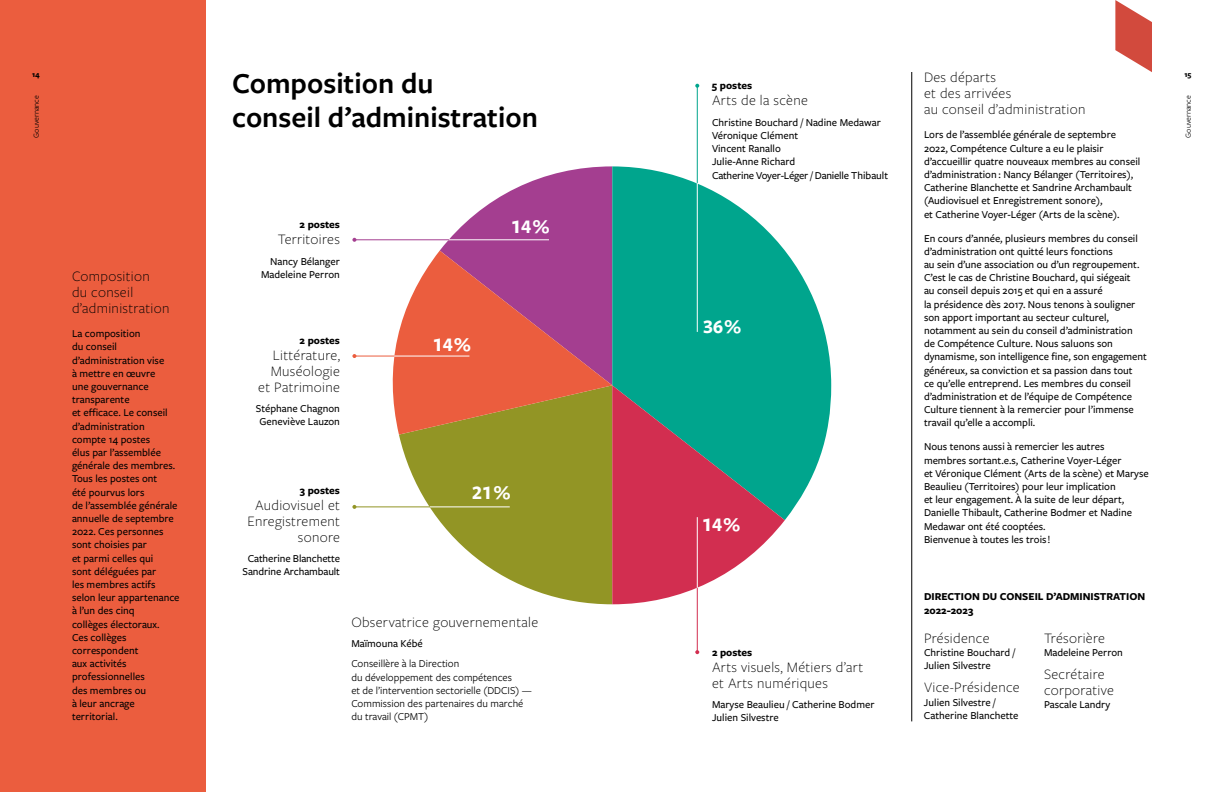
<style>
.page{position:relative;width:1224px;height:792px;background:#fff}
.page>*{position:absolute;margin:0;border:0;box-sizing:border-box;transform-origin:0 0}
.t1{font:600 30px/34px "Freight Sans Pro";color:#000}
.t2{font:700 20px "Freight Sans Pro";color:#fff}
.t3{font:300 15px/16px "Freight Sans Pro";letter-spacing:.02em;color:#000}
.t4{font:500 11px/13.2px "Freight Sans Pro";color:#000}
.t5{font:11px/13.2px "Freight Sans Pro";color:#000}
.t6{font:700 11px/13.2px "Freight Sans Pro";color:#000}
.t7{font:8px "Freight Sans Pro";color:#000}
.t8{font:700 8px "Freight Sans Pro";color:#000}
</style>
<div class="page">
<div style="left:0;top:0;width:206px;height:792px;background:#eb5d3e"></div>
<svg style="left:785px;top:251px;width:46px;height:269px;fill:#00a58d"></svg>
<svg style="left:399px;top:435px;width:41px;height:87px;fill:#929525"></svg>
<svg style="left:440px;top:166px;width:345px;height:438px;background:#78907d"></svg>
<svg style="left:383px;top:251px;width:229px;height:184px;background:#ce6a63"></svg>
<hr style="left:354px;top:506px;width:177px;height:1px;background:#929525">
<svg style="left:352px;top:505px;width:4px;height:4px"></svg>
<hr style="left:354px;top:356px;width:127px;height:1px;background:#eb5d3e">
<svg style="left:352px;top:354px;width:4px;height:4px"></svg>
<hr style="left:430px;top:506px;width:80px;height:1px;background:#fff">
<hr style="left:394px;top:356px;width:75px;height:1px;background:#fff">
<hr style="left:448px;top:239px;width:101px;height:1px;background:#fff">
<hr style="left:912px;top:72px;width:1px;height:649px;background:#000">
<hr style="left:354px;top:239px;width:95px;height:1px;background:#a43e90">
<svg style="left:352px;top:238px;width:4px;height:4px"></svg>
<hr style="left:697px;top:86px;width:1px;height:161px;background:#00a58d">
<svg style="left:695px;top:84px;width:4px;height:4px"></svg>
<hr style="left:697px;top:537px;width:1px;height:115px;background:#d22e50">
<svg style="left:695px;top:650px;width:4px;height:4px"></svg>
<hr style="left:697px;top:183px;width:1px;height:149px;background:#fff">
<hr style="left:697px;top:517px;width:1px;height:71px;background:#fff">
<svg style="left:1115px;top:0;width:37px;height:72px"></svg>
<h3 class="t3" style="left:924px;top:69px;width:163px">Des départs<br>et des arrivées<br>au conseil d’administration</h3>
<p class="t4" style="left:924px;top:128px;width:218px">Lors de l’assemblée générale de septembre 2022, Compétence Culture a eu le plaisir d’accueillir quatre nouveaux membres au conseil d’administration : Nancy Bélanger (Territoires), Catherine Blanchette et Sandrine Archambault (Audiovisuel et Enregistrement sonore),<br>et Catherine Voyer-Léger (Arts de la scène).</p>
<p class="t4" style="left:924px;top:231px;width:224px">En cours d’année, plusieurs membres du conseil d’administration ont quitté leurs fonctions<br>au sein d’une association ou d’un regroupement.<br>C’est le cas de Christine Bouchard, qui siégeait<br>au conseil depuis 2015 et qui en a assuré<br>la présidence dès 2017. Nous tenons à souligner son apport important au secteur culturel, notamment au sein du conseil d’administration<br>de Compétence Culture. Nous saluons son dynamisme, son intelligence fine, son engagement généreux, sa conviction et sa passion dans tout<br>ce qu’elle entreprend. Les membres du conseil d’administration et de l’équipe de Compétence Culture tiennent à la remercier pour l’immense travail qu’elle a accompli.</p>
<p class="t4" style="left:924px;top:440px;width:226px">Nous tenons aussi à remercier les autres membres sortant.e.s, Catherine Voyer-Léger<br>et Véronique Clément (Arts de la scène) et Maryse Beaulieu (Territoires) pour leur implication<br>et leur engagement. À la suite de leur départ, Danielle Thibault, Catherine Bodmer et Nadine Medawar ont été cooptées.<br>Bienvenue à toutes les trois !</p>
<h1 class="t1" style="left:232px;top:65px;width:307px">Composition du<br>conseil d’administration</h1>
<p class="t8" style="left:32px;top:69px;width:9px">14</p>
<p class="t8" style="left:1184px;top:69px;width:9px">15</p>
<p class="t7" style="left:31px;top:138px;width:44px;rotate:-90deg">Gouvernance</p>
<p class="t7" style="left:1183px;top:138px;width:44px;rotate:-90deg">Gouvernance</p>
<p class="t6" style="left:712px;top:79px;width:42px">5 postes</p>
<h3 class="t3" style="left:712px;top:92px;width:98px">Arts de la scène</h3>
<p class="t4" style="left:712px;top:115px;width:178px">Christine Bouchard / Nadine Medawar<br>Véronique Clément<br>Vincent Ranallo<br>Julie-Anne Richard<br>Catherine Voyer-Léger / Danielle Thibault</p>
<p class="t6" style="left:300px;top:218px;width:42px">2 postes</p>
<h2 class="t2" style="left:511px;top:213px;width:40px">14 %</h2>
<h3 class="t3" style="left:278px;top:231px;width:64px">Territoires</h3>
<p class="t4" style="left:261px;top:254px;width:80px;text-align:right">Nancy Bélanger<br>Madeleine Perron</p>
<h3 class="t3" style="left:72px;top:268px;width:99px">Composition<br>du conseil d’administration</h3>
<p class="t4" style="left:72px;top:327px;width:109px">La composition<br>du conseil d’administration vise<br>à mettre en œuvre<br>une gouvernance transparente<br>et efficace. Le conseil d’administration compte 14 postes<br>élus par l’assemblée générale des membres.<br>Tous les postes ont<br>été pourvus lors<br>de l’assemblée générale annuelle de septembre<br>2022. Ces personnes sont choisies par<br>et parmi celles qui<br>sont déléguées par<br>les membres actifs selon leur appartenance à l’un des cinq<br>collèges électoraux.<br>Ces collèges correspondent<br>aux activités professionnelles<br>des membres ou<br>à leur ancrage territorial.</p>
<h2 class="t2" style="left:703px;top:312px;width:40px">36 %</h2>
<p class="t6" style="left:300px;top:333px;width:42px">2 postes</p>
<h3 class="t3" style="left:258px;top:346px;width:83px;text-align:right">Littérature,<br>Muséologie et Patrimoine</h3>
<p class="t4" style="left:256px;top:401px;width:86px;text-align:center">Stéphane Chagnon<br>Geneviève Lauzon</p>
<h2 class="t2" style="left:433px;top:331px;width:40px">14 %</h2>
<h2 class="t2" style="left:472px;top:479px;width:40px">21 %</h2>
<p class="t6" style="left:300px;top:483px;width:42px">3 postes</p>
<h3 class="t3" style="left:247px;top:496px;width:94px;text-align:right">Audiovisuel et<br>Enregistrement sonore</h3>
<p class="t4" style="left:243px;top:551px;width:99px;text-align:center">Catherine Blanchette<br>Sandrine Archambault</p>
<h2 class="t2" style="left:702px;top:510px;width:40px">14 %</h2>
<p class="t6" style="left:924px;top:590px;width:223px">DIRECTION DU CONSEIL D’ADMINISTRATION<br>2022-2023</p>
<h3 class="t3" style="left:351px;top:613px;width:188px">Observatrice gouvernementale</h3>
<p class="t4" style="left:351px;top:636px;width:73px">Maïmouna Kébé</p>
<p class="t5" style="left:351px;top:657px;width:182px">Conseillère à la Direction<br>du développement des compétences<br>et de l’intervention sectorielle (DDCIS) —<br>Commission des partenaires du marché du travail (CPMT)</p>
<h3 class="t3" style="left:924px;top:629px;width:67px">Présidence</h3>
<p class="t4" style="left:924px;top:645px;width:93px">Christine Bouchard /<br>Julien Silvestre</p>
<h3 class="t3" style="left:924px;top:679px;width:97px">Vice-Présidence</h3>
<p class="t4" style="left:924px;top:695px;width:96px">Julien Silvestre /<br>Catherine Blanchette</p>
<h3 class="t3" style="left:1044px;top:629px;width:63px">Trésorière</h3>
<p class="t4" style="left:1044px;top:645px;width:80px">Madeleine Perron</p>
<h3 class="t3" style="left:1044px;top:666px;width:72px">Secrétaire corporative</h3>
<p class="t4" style="left:1044px;top:698px;width:68px">Pascale Landry</p>
<p class="t6" style="left:712px;top:645px;width:42px">2 postes</p>
<h3 class="t3" style="left:712px;top:658px;width:153px">Arts visuels, Métiers d’art et Arts numériques</h3>
<p class="t4" style="left:712px;top:698px;width:164px">Maryse Beaulieu / Catherine Bodmer<br>Julien Silvestre</p>
</div>
